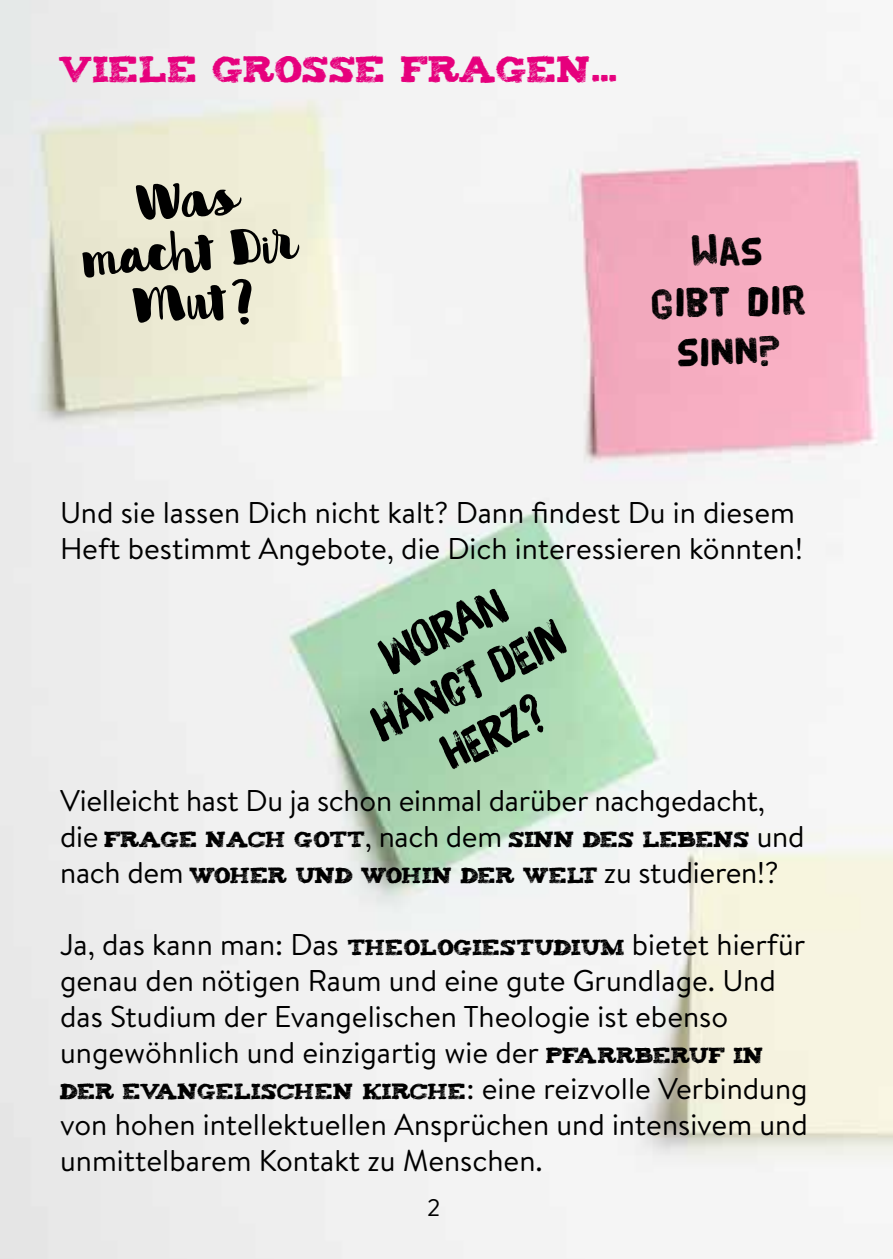
<style>
.page{position:relative;width:893px;height:1259px;background:#fff}
.page>*{position:absolute;margin:0;border:0;box-sizing:border-box;transform-origin:0 0}
.t1{font:48px/57.6px "Brush Up";color:#000;text-align:center}
.t2{font:48px/51px "Flowhandscript";color:#000;text-align:center}
.t3{font:42px/50.4px "HVD Poster";color:#000;text-align:center}
.t4{font:30px/36px "Brandon Text";color:#000}
.t5{font:30px "Tiza";color:#e6007d}
.t6{font:24px "Brandon Text";color:#000}
.t7{font:18px "Tiza";letter-spacing:-.01em;color:#000}
.s1{font-family:"Brandon Text";font-size:30px}
.s2{font-family:"Tiza";font-size:18px}
</style>
<div class="page">
<img style="left:0;top:0;width:893px;height:1259px">
<p class="t5" style="left:60px;top:60px;width:559px">VIELE GROSSE FRAGEN...</p>
<h1 class="t2" style="left:78px;top:183px;width:206px;rotate:-4deg">Was macht Dir<br>Mut?</h1>
<h2 class="t3" style="left:649px;top:228px;width:157px;rotate:-1deg">Was gibt dir sinn?</h2>
<p class="t4" style="left:60px;top:493px;width:744px">Und sie lassen Dich nicht kalt? Dann findest Du in diesem<br>Heft bestimmt Angebote, die Dich interessieren könnten!</p>
<h1 class="t1" style="left:336px;top:648px;width:212px;rotate:-26deg">Woran hängt dein<br>Herz?</h1>
<p class="t4" style="left:60px;top:781px;width:706px">Vielleicht hast Du ja schon einmal darüber nachgedacht,</p>
<p class="t7" style="left:60px;top:833px;width:746px"><span class="s1">die</span> FRAGE NACH GOTT<span class="s1">, nach dem</span> SINN DES LEBENS <span class="s1">und</span></p>
<p class="t4" style="left:60px;top:853px;width:720px">nach dem <span class="s2">WOHER UND WOHIN DER WELT</span> zu studieren!?</p>
<p class="t4" style="left:60px;top:925px;width:749px">Ja, das kann man: Das <span class="s2">THEOLOGIESTUDIUM</span> bietet hierfür genau den nötigen Raum und eine gute Grundlage. Und das Studium der Evangelischen Theologie ist ebenso ungewöhnlich und einzigartig wie der <span class="s2">PFARRBERUF IN DER EVANGELISCHEN KIRCHE</span>: eine reizvolle Verbindung von hohen intellektuellen Ansprüchen und intensivem und unmittelbarem Kontakt zu Menschen.</p>
<p class="t6" style="left:427px;top:1191px;width:15px">2</p>
</div>
